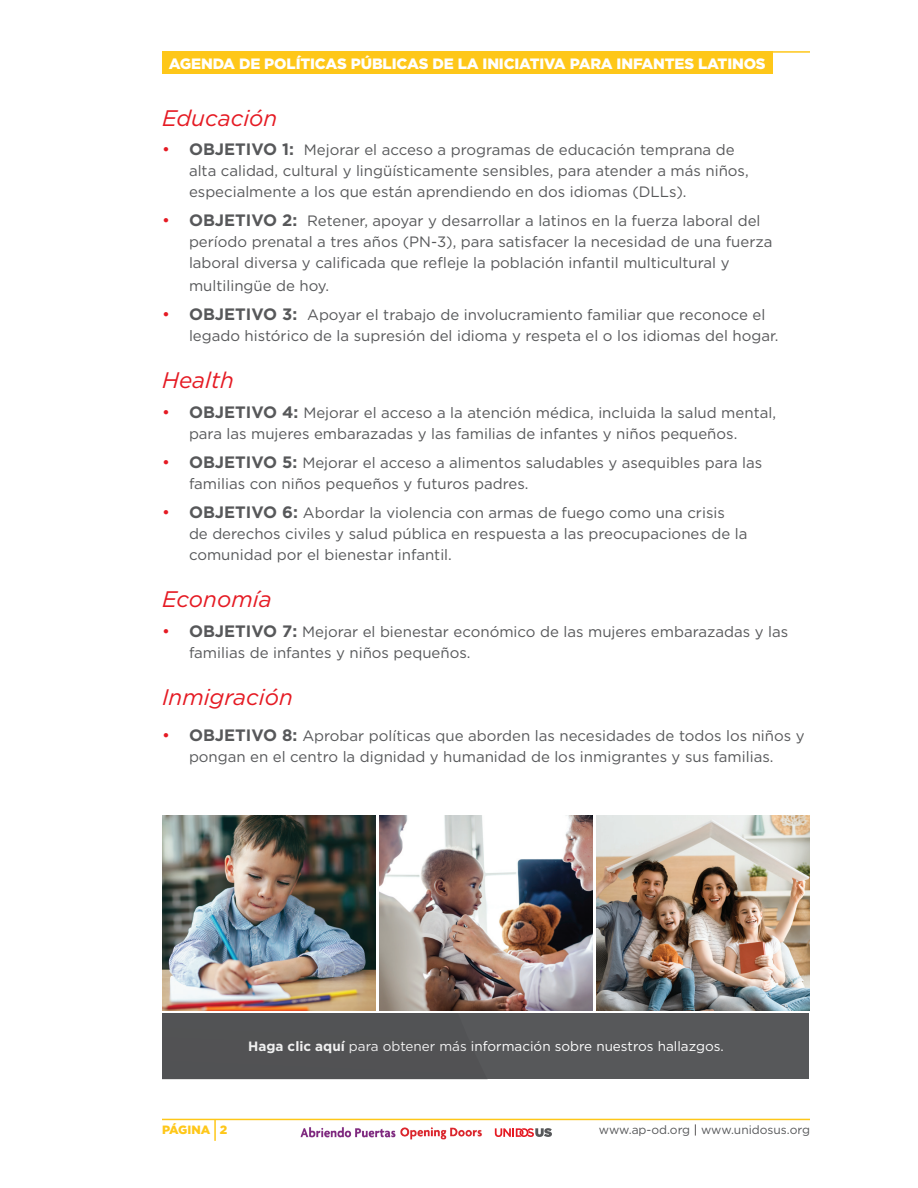
<style>
.page{position:relative;width:918px;height:1188px;background:#fff}
.page>*{position:absolute;margin:0;border:0;box-sizing:border-box;transform-origin:0 0}
.t1{font:italic 22.5px "Gotham";color:#e51a23}
.List_Paragraph{font:15px/21px "Gotham";color:#57585a}
.t2{font:900 15px "Gotham";letter-spacing:-.01em;color:#fff}
.List_Paragraph-2{font:13.5px "Gotham";color:#fff}
.t3{font:12px "Gotham";color:#57585a}
.t4{font:900 12px "Gotham";color:#fec719}
.s1{font-size:16.5px;color:#e51a23}
.s2{font-weight:700;font-size:16.5px}
.s3{font-weight:700}
.s4{color:#231f20}
</style>
<div class="page">
<hr style="left:214px;top:1119px;width:2px;height:22px;background:#fec719">
<hr style="left:162px;top:1119px;width:648px;height:1px;background:#fec719">
<div style="left:162px;top:51px;width:610px;height:22px;background:#fec719"></div>
<hr style="left:162px;top:51px;width:648px;height:2px;background:#fec719">
<svg style="left:495px;top:1128px;width:57px;height:9px"></svg>
<img style="left:400px;top:1127px;width:82px;height:13px">
<img style="left:299px;top:1120px;width:99px;height:18px">
<img style="left:162px;top:815px;width:213px;height:195px">
<img style="left:379px;top:815px;width:214px;height:195px">
<img style="left:597px;top:815px;width:213px;height:195px">
<div style="left:162px;top:1014px;width:647px;height:65px;background:#57585a"></div>
<p class="t2" style="left:169px;top:53px;width:599px">AGENDA DE POLÍTICAS PÚBLICAS DE LA INICIATIVA PARA INFANTES LATINOS</p>
<p class="t1" style="left:162px;top:104px;width:117px">Educación</p>
<p class="List_Paragraph" style="left:189px;top:139px;width:561px;text-indent:-27px"><span class="s1">•</span> <span class="s2">OBJETIVO 1:</span> Mejorar el acceso a programas de educación temprana de alta calidad, cultural y lingüísticamente sensibles, para atender a más niños, especialmente a los que están aprendiendo en dos idiomas (DLLs).</p>
<p class="List_Paragraph" style="left:189px;top:210px;width:585px;text-indent:-27px"><span class="s1">•</span> <span class="s2">OBJETIVO 2:</span> Retener, apoyar y desarrollar a latinos en la fuerza laboral del período prenatal a tres años (PN-3), para satisfacer la necesidad de una fuerza laboral diversa y calificada que refleje la población infantil multicultural y</p>
<p class="List_Paragraph" style="left:189px;top:275px;width:142px">multilingüe de hoy.</p>
<p class="List_Paragraph" style="left:189px;top:304px;width:591px;text-indent:-27px"><span class="s1">•</span> <span class="s2">OBJETIVO 3:</span> Apoyar el trabajo de involucramiento familiar que reconoce el legado histórico de la supresión del idioma y respeta el o los idiomas del hogar.</p>
<p class="t1" style="left:162px;top:366px;width:73px">Health</p>
<p class="List_Paragraph" style="left:189px;top:402px;width:589px;text-indent:-27px"><span class="s1">•</span> <span class="s2">OBJETIVO 4:</span> Mejorar el acceso a la atención médica, incluida la salud mental, para las mujeres embarazadas y las familias de infantes y niños pequeños.</p>
<p class="List_Paragraph" style="left:189px;top:452px;width:575px;text-indent:-27px"><span class="s1">•</span> <span class="s2">OBJETIVO 5:</span> Mejorar el acceso a alimentos saludables y asequibles para las familias con niños pequeños y futuros padres.</p>
<p class="List_Paragraph" style="left:189px;top:502px;width:560px;text-indent:-27px"><span class="s1">•</span> <span class="s2">OBJETIVO 6:</span> Abordar la violencia con armas de fuego como una crisis de derechos civiles y salud pública en respuesta a las preocupaciones de la comunidad por el bienestar infantil.</p>
<p class="t1" style="left:162px;top:585px;width:111px">Economía</p>
<p class="List_Paragraph" style="left:189px;top:621px;width:601px;text-indent:-27px"><span class="s1">•</span> <span class="s2">OBJETIVO 7:</span> Mejorar el bienestar económico de las mujeres embarazadas y las familias de infantes y niños pequeños.</p>
<p class="t1" style="left:162px;top:683px;width:132px">Inmigración</p>
<p class="List_Paragraph" style="left:162px;top:725px;width:644px;text-align:center"><span class="s1">•</span> <span class="s2">OBJETIVO 8:</span> Aprobar políticas que aborden las necesidades de todos los niños y pongan en el centro la dignidad y humanidad de los inmigrantes y sus familias.</p>
<p class="List_Paragraph-2" style="left:248px;top:1038px;width:477px"><span class="s3">Haga clic aquí</span> para obtener más información sobre nuestros hallazgos.</p>
<p class="t4" style="left:162px;top:1122px;width:67px">PÁGINA 2</p>
<p class="t3" style="left:599px;top:1122px;width:213px">www.ap-od.org <span class="s4">|</span> www.unidosus.org</p>
</div>
